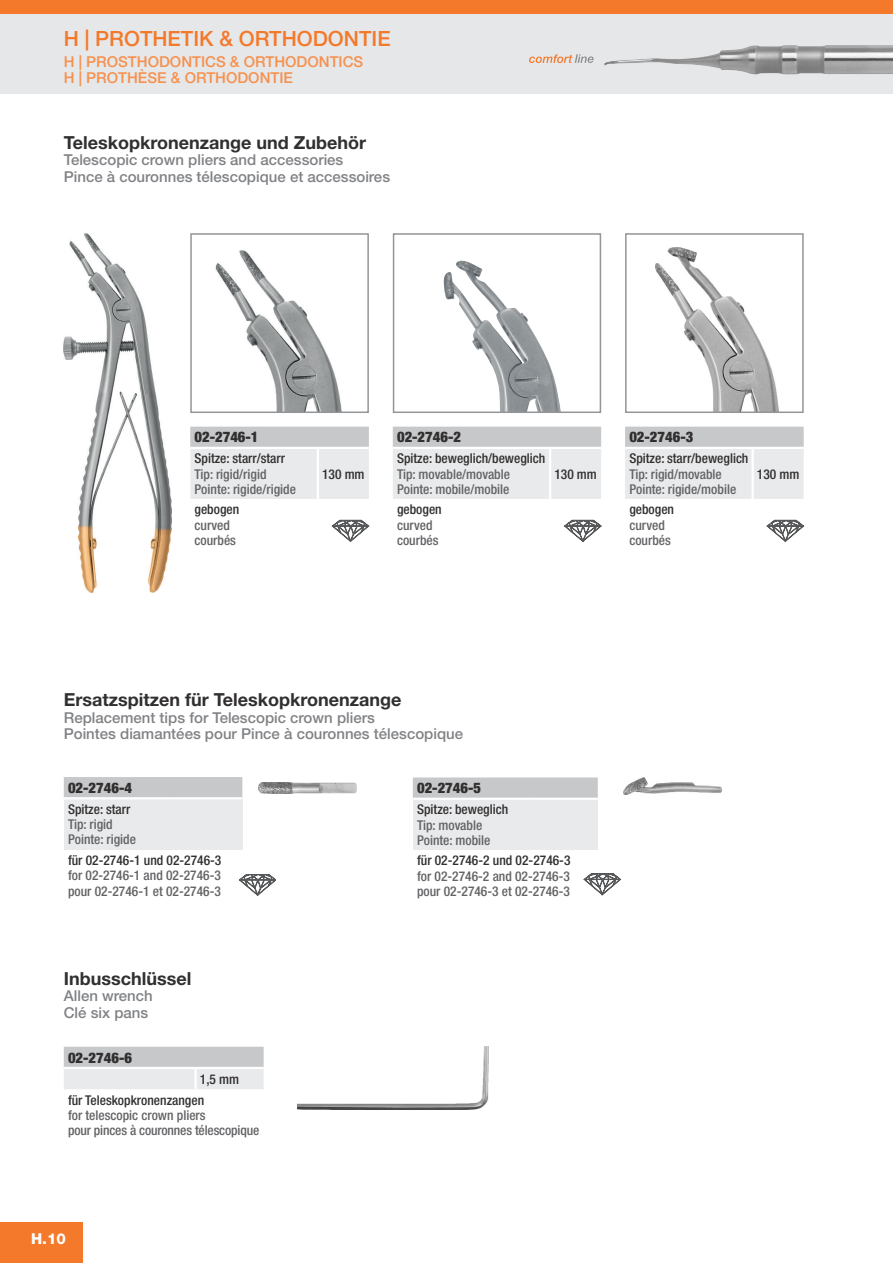
<style>
.page{position:relative;width:893px;height:1263px;background:#fff}
.page>*{position:absolute;margin:0;border:0;box-sizing:border-box;transform-origin:0 0}
.t1{font:500 21px "Helvetica Neue LT Std";color:#f4792a}
.t2{font:700 18px "Helvetica Neue LT Std";color:#312f30}
.t3{font:500 15px/16.5px "Helvetica Neue LT Std";color:#808285}
.t4{font:500 15px/16.5px "Helvetica Neue LT Std";color:#f6914e}
.t5{font:800 15px "Helvetica Neue LT Std";color:#fff}
.t6{font:900 condensed 14.7px "Helvetica Neue LT Std";color:#312f30}
.t7{font:500 condensed 13.5px/15.3px "Helvetica Neue LT Std";color:#636366}
.t8{font:500 condensed 13.5px/20.9px "Helvetica Neue LT Std";color:#312f30}
</style>
<div class="page">
<div style="left:0;top:0;width:893px;height:94px;background:#e6e7e9"></div>
<div style="left:0;top:0;width:893px;height:14px;background:#f4792a"></div>
<div style="left:0;top:1221px;width:83px;height:42px;background:#f4792a"></div>
<img style="left:604px;top:45px;width:289px;height:29px">
<svg style="left:529px;top:54px;width:65px;height:9px"></svg>
<img style="left:443px;top:261px;width:118px;height:149px">
<div style="left:64px;top:777px;width:178px;height:20px;background:#c7c8ca"></div>
<div style="left:64px;top:798px;width:178px;height:51px;background:#e9eaeb"></div>
<hr style="left:64px;top:797px;width:110px;height:2px;background:#fff">
<hr style="left:174px;top:797px;width:68px;height:2px;background:#fff">
<img style="left:64px;top:233px;width:107px;height:359px">
<img style="left:258px;top:782px;width:98px;height:11px">
<img style="left:623px;top:777px;width:98px;height:18px">
<img style="left:656px;top:247px;width:122px;height:163px">
<div style="left:625px;top:233px;width:179px;height:180px;border:2px solid #939598"></div>
<svg style="left:625px;top:427px;width:179px;height:72px;background:#dfe0e1"></svg>
<hr style="left:751px;top:449px;width:3px;height:50px;background:#fff">
<hr style="left:625px;top:447px;width:128px;height:2px;background:#fff">
<hr style="left:753px;top:447px;width:51px;height:2px;background:#fff">
<svg style="left:190px;top:427px;width:179px;height:72px;background:#dfe0e1"></svg>
<hr style="left:317px;top:449px;width:2px;height:50px;background:#fff">
<hr style="left:190px;top:447px;width:128px;height:2px;background:#fff">
<hr style="left:318px;top:447px;width:51px;height:2px;background:#fff">
<svg style="left:332px;top:520px;width:37px;height:22px"></svg>
<svg style="left:239px;top:874px;width:37px;height:21px"></svg>
<div style="left:393px;top:233px;width:208px;height:180px;border:2px solid #939598"></div>
<svg style="left:393px;top:427px;width:208px;height:72px;background:#dfe0e1"></svg>
<hr style="left:549px;top:449px;width:2px;height:50px;background:#fff">
<hr style="left:393px;top:447px;width:157px;height:2px;background:#fff">
<hr style="left:550px;top:447px;width:51px;height:2px;background:#fff">
<svg style="left:564px;top:520px;width:37px;height:22px"></svg>
<svg style="left:413px;top:777px;width:185px;height:21px;background:#c9cacc"></svg>
<div style="left:413px;top:799px;width:185px;height:51px;background:#e9eaeb"></div>
<hr style="left:413px;top:798px;width:117px;height:2px;background:#fff">
<hr style="left:530px;top:798px;width:68px;height:2px;background:#fff">
<svg style="left:584px;top:873px;width:37px;height:22px"></svg>
<svg style="left:767px;top:520px;width:37px;height:22px"></svg>
<svg style="left:64px;top:1047px;width:200px;height:42px;background:#d8d9da"></svg>
<hr style="left:194px;top:1069px;width:3px;height:20px;background:#fff">
<hr style="left:64px;top:1067px;width:132px;height:2px;background:#fff">
<hr style="left:196px;top:1067px;width:68px;height:2px;background:#fff">
<img style="left:297px;top:1047px;width:191px;height:62px">
<img style="left:215px;top:251px;width:127px;height:159px">
<div style="left:190px;top:233px;width:179px;height:180px;border:2px solid #939598"></div>
<h1 class="t1" style="left:64px;top:26px;width:328px">H | PROTHETIK &amp; ORTHODONTIE</h1>
<p class="t4" style="left:64px;top:53px;width:301px">H | PROSTHODONTICS &amp; ORTHODONTICS<br>H | PROTHÈSE &amp; ORTHODONTIE</p>
<h2 class="t2" style="left:64px;top:131px;width:304px">Teleskopkronenzange und Zubehör</h2>
<p class="t3" style="left:64px;top:152px;width:328px">Telescopic crown pliers and accessories<br>Pince à couronnes télescopique et accessoires</p>
<p class="t6" style="left:195px;top:428px;width:65px">02-2746-1</p>
<p class="t8" style="left:195px;top:448px;width:92px">Spitze: starr/starr</p>
<p class="t7" style="left:195px;top:466px;width:103px">Tip: rigid/rigid<br>Pointe: rigide/rigide</p>
<p class="t8" style="left:322px;top:463px;width:44px">130 mm</p>
<p class="t8" style="left:195px;top:499px;width:46px">gebogen</p>
<p class="t7" style="left:195px;top:517px;width:43px">curved courbés</p>
<p class="t6" style="left:397px;top:428px;width:65px">02-2746-2</p>
<p class="t8" style="left:397px;top:448px;width:150px">Spitze: beweglich/beweglich</p>
<p class="t7" style="left:397px;top:466px;width:114px">Tip: movable/movable<br>Pointe: mobile/mobile</p>
<p class="t8" style="left:554px;top:463px;width:44px">130 mm</p>
<p class="t8" style="left:397px;top:499px;width:46px">gebogen</p>
<p class="t7" style="left:397px;top:517px;width:43px">curved courbés</p>
<p class="t6" style="left:629px;top:428px;width:65px">02-2746-3</p>
<p class="t8" style="left:629px;top:448px;width:121px">Spitze: starr/beweglich</p>
<p class="t7" style="left:629px;top:466px;width:108px">Tip: rigid/movable<br>Pointe: rigide/mobile</p>
<p class="t8" style="left:757px;top:463px;width:44px">130 mm</p>
<p class="t8" style="left:629px;top:499px;width:46px">gebogen</p>
<p class="t7" style="left:629px;top:517px;width:43px">curved courbés</p>
<h2 class="t2" style="left:64px;top:688px;width:339px">Ersatzspitzen für Teleskopkronenzange</h2>
<p class="t3" style="left:64px;top:709px;width:401px">Replacement tips for Telescopic crown pliers<br>Pointes diamantées pour Pince à couronnes télescopique</p>
<p class="t6" style="left:68px;top:779px;width:65px">02-2746-4</p>
<p class="t8" style="left:68px;top:798px;width:64px">Spitze: starr</p>
<p class="t7" style="left:68px;top:816px;width:69px">Tip: rigid<br>Pointe: rigide</p>
<p class="t8" style="left:68px;top:849px;width:155px">für 02-2746-1 und 02-2746-3</p>
<p class="t7" style="left:68px;top:867px;width:154px">for 02-2746-1 and 02-2746-3 pour 02-2746-1 et 02-2746-3</p>
<h2 class="t2" style="left:64px;top:967px;width:129px">Inbusschlüssel</h2>
<p class="t3" style="left:64px;top:987px;width:90px">Allen wrench<br>Clé six pans</p>
<p class="t6" style="left:68px;top:1048px;width:65px">02-2746-6</p>
<p class="t8" style="left:68px;top:1068px;width:173px;text-indent:132px">1,5 mm für Teleskopkronenzangen</p>
<p class="t7" style="left:68px;top:1107px;width:193px">for telescopic crown pliers<br>pour pinces à couronnes télescopique</p>
<p class="t5" style="left:31px;top:1230px;width:36px">H.10</p>
<p class="t6" style="left:417px;top:779px;width:65px">02-2746-5</p>
<p class="t8" style="left:417px;top:799px;width:93px">Spitze: beweglich</p>
<p class="t7" style="left:417px;top:817px;width:75px">Tip: movable<br>Pointe: mobile</p>
<p class="t8" style="left:417px;top:850px;width:155px">für 02-2746-2 und 02-2746-3</p>
<p class="t7" style="left:417px;top:868px;width:154px">for 02-2746-2 and 02-2746-3 pour 02-2746-3 et 02-2746-3</p>
</div>
